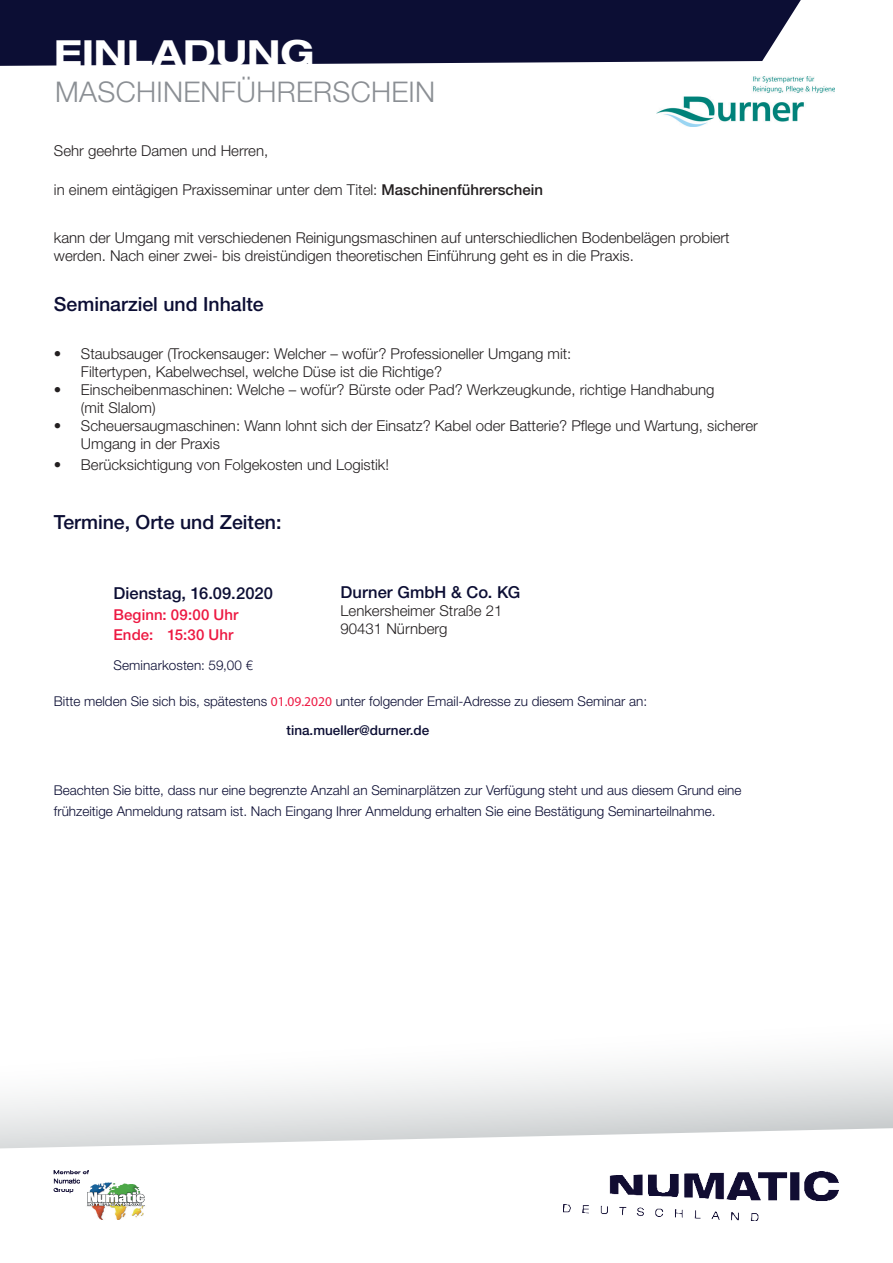
<style>
.page{position:relative;width:893px;height:1263px;background:#fff}
.page>*{position:absolute;margin:0;border:0;box-sizing:border-box;transform-origin:0 0}
.t1{font:700 expanded 36px "Helvetica Neue";color:#fff}
.t2{font:300 28.5px "Helvetica Neue";letter-spacing:.01em;color:#8b8f94}
.t3{font:500 19.5px "Helvetica Neue";color:#0c0e34}
.t4{font:500 16.5px "Helvetica Neue";letter-spacing:.005em;color:#0c0e34}
.t5{font:300 15px/18px "Helvetica Neue";color:#231f20}
.t6{font:500 15px/20.5px "Helvetica Neue";letter-spacing:.01em;color:#ed1942}
.t7{font:300 13.5px/29.5px "Helvetica Neue";color:#0c0e34}
.s1{font-weight:500}
.s2{font-family:"Myriad Pro";font-weight:400;color:#ed1943}
</style>
<div class="page">
<svg style="left:0;top:1056px;width:893px;height:93px"></svg>
<svg style="left:0;top:0;width:801px;height:66px;background:#1b1d40"></svg>
<img style="left:564px;top:1172px;width:275px;height:49px">
<img style="left:53px;top:1170px;width:92px;height:50px">
<img style="left:656px;top:76px;width:178px;height:51px">
<h1 class="t1" style="left:54px;top:31px;width:262px">EINLADUNG</h1>
<h2 class="t2" style="left:55px;top:74px;width:382px">MASCHINENFÜHRERSCHEIN</h2>
<p class="t5" style="left:54px;top:142px;width:216px">Sehr geehrte Damen und Herren,</p>
<p class="t5" style="left:54px;top:181px;width:491px">in einem eintägigen Praxisseminar unter dem Titel: <span class="s1">Maschinenführerschein</span></p>
<p class="t5" style="left:54px;top:228px;width:677px">kann der Umgang mit verschiedenen Reinigungsmaschinen auf unterschiedlichen Bodenbelägen probiert werden. Nach einer zwei- bis dreistündigen theoretischen Einführung geht es in die Praxis.</p>
<h3 class="t3" style="left:54px;top:293px;width:211px">Seminarziel und Inhalte</h3>
<p class="t5" style="left:81px;top:344px;width:492px;text-indent:-27px">• Staubsauger (Trockensauger: Welcher – wofür? Professioneller Umgang mit:<br>Filtertypen, Kabelwechsel, welche Düse ist die Richtige?</p>
<p class="t5" style="left:81px;top:380px;width:635px;text-indent:-27px">• Einscheibenmaschinen: Welche – wofür? Bürste oder Pad? Werkzeugkunde, richtige Handhabung (mit Slalom)</p>
<p class="t5" style="left:81px;top:416px;width:678px;text-indent:-27px">• Scheuersaugmaschinen: Wann lohnt sich der Einsatz? Kabel oder Batterie? Pflege und Wartung, sicherer<br>Umgang in der Praxis</p>
<p class="t5" style="left:54px;top:455px;width:337px">• Berücksichtigung von Folgekosten und Logistik!</p>
<h3 class="t3" style="left:54px;top:510px;width:229px">Termine, Orte und Zeiten:</h3>
<p class="t4" style="left:113px;top:583px;width:161px">Dienstag, 16.09.2020</p>
<p class="t6" style="left:113px;top:604px;width:127px">Beginn: 09:00 Uhr<br>Ende: 15:30 Uhr</p>
<p class="t7" style="left:113px;top:650px;width:142px">Seminarkosten: 59,00 €</p>
<p class="t4" style="left:341px;top:583px;width:181px">Durner GmbH &amp; Co. KG</p>
<p class="t5" style="left:341px;top:602px;width:163px">Lenkersheimer Straße 21<br>90431 Nürnberg</p>
<p class="t7" style="left:287px;top:686px;width:362px;text-indent:-233px">Bitte melden Sie sich bis, spätestens <span class="s2">01.09.2020</span> unter folgender Email-Adresse zu diesem Seminar an: <span class="s1">tina.mueller@durner.de</span></p>
<p class="t7" style="left:54px;top:779px;width:689px;line-height:21px">Beachten Sie bitte, dass nur eine begrenzte Anzahl an Seminarplätzen zur Verfügung steht und aus diesem Grund eine frühzeitige Anmeldung ratsam ist. Nach Eingang Ihrer Anmeldung erhalten Sie eine Bestätigung Seminarteilnahme.</p>
</div>
